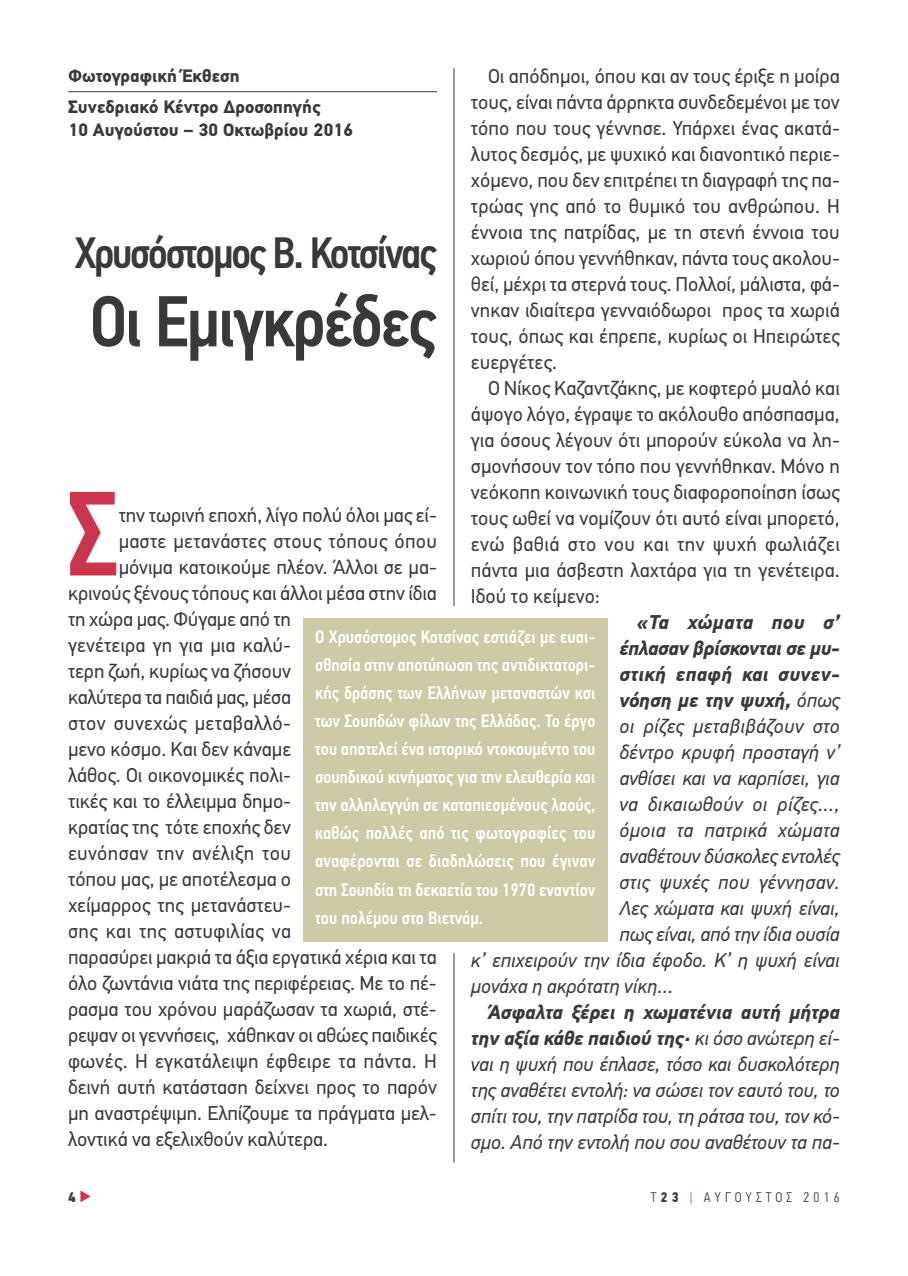
<style>
.page{position:relative;width:908px;height:1276px;background:#fff}
.page>*{position:absolute;margin:0;border:0;box-sizing:border-box;transform-origin:0 0}
.t1{font:500 120px "PF Din Text Cond Pro";color:#cc354b}
.t2{font:500 72px "PF Din Text Cond Pro";letter-spacing:-.03em;color:#39383a}
.t3{font:500 44px "PF Din Text Cond Pro";letter-spacing:-.05em;color:#39383a}
.t4{font:20px/26px "PF Din Text Pro";letter-spacing:-.005em;color:#39383a;text-align:justify}
.t5{font:italic 20px/26px "PF Din Text Pro";color:#39383a;text-align:justify}
.t6{font:20px "PF Din Text Pro";letter-spacing:.015em;color:#39383a}
.t7{font:italic 20px "PF Din Text Pro";letter-spacing:.02em;color:#39383a}
.t8{font:italic 700 20px "PF Din Text Pro";color:#39383a}
.t9{font:italic 700 20px "PF Din Text Pro";letter-spacing:.02em;color:#39383a}
.t10{font:500 18px/28px "PF Din Text Cond Pro";color:#fff;text-align:justify}
.t11{font:700 18px/31.4px "PF Din Text Pro";color:#39383a}
.t12{font:300 14px "PF Din Text Cond Pro";letter-spacing:.3em;color:#39383a}
.t13{font:14px "PF Din Text Cond Pro X Black";color:#39383a}
.s1{font-weight:400}
.s2{font-weight:700}
.s3{font-family:"Lucida Grande";color:#cc354b}
.s4{color:#cc354b}
</style>
<div class="page">
<hr style="left:453px;top:953px;width:1px;height:209px;background:#39383a">
<hr style="left:453px;top:68px;width:1px;height:538px;background:#39383a">
<hr style="left:68px;top:91px;width:369px;height:1px;background:#39383a">
<div style="left:303px;top:618px;width:304px;height:323px;background:#cdcaa8"></div>
<p class="t11" style="left:68px;top:60px;width:254px">Φωτογραφική Έκθεση<br>Συνεδριακό Κέντρο Δροσοπηγής</p>
<p class="t11" style="left:68px;top:115px;width:286px">10 Αυγούστου – 30 Oκτωβρίου 2016</p>
<p class="t4" style="left:471px;top:63px;width:370px;text-indent:17px">Οι απόδημοι, όπου και αν τους έριξε η μοίρα τους, είναι πάντα άρρηκτα συνδεδεμένοι με τον τόπο που τους γέννησε. Υπάρχει ένας ακατά&shy;λυτος δεσμός, με ψυχικό και διανοητικό περιε&shy;χόμενο, που δεν επιτρέπει τη διαγραφή της πα&shy;τρώας γης από το θυμικό του ανθρώπου. Η έννοια της πατρίδας, με τη στενή έννοια του χωριού όπου γεννήθηκαν, πάντα τους ακολου&shy;θεί, μέχρι τα στερνά τους. Πολλοί, μάλιστα, φά&shy;νηκαν ιδιαίτερα γενναιόδωροι προς τα χωριά τους, όπως και έπρεπε, κυρίως οι Ηπειρώτες ευεργέτες.</p>
<p class="t4" style="left:471px;top:375px;width:370px;text-indent:17px">Ο Νίκος Καζαντζάκης, με κοφτερό μυαλό και άψογo λόγο, έγραψε το ακόλουθο απόσπασμα, για όσους λέγουν ότι μπορούν εύκολα να λη&shy;σμονήσουν τον τόπο που γεννήθηκαν. Μόνο η νεόκοπη κοινωνική τους διαφοροποίηση ίσως τους ωθεί να νομίζουν ότι αυτό είναι μπορετό, ενώ βαθιά στο νου και την ψυχή φωλιάζει πάντα μια άσβεστη λαχτάρα για τη γενέτειρα.<br>Ιδού το κείμενο:</p>
<p class="t9" style="left:636px;top:610px;width:205px">«Τα χώματα που σ’</p>
<p class="t8" style="left:619px;top:636px;width:222px">έπλασαν βρίσκονται σε μυ-</p>
<p class="t9" style="left:619px;top:662px;width:222px">στική επαφή και συνεν-</p>
<p class="t8" style="left:619px;top:688px;width:222px">νόηση με την ψυχή, <span class="s1">όπως</span></p>
<p class="t7" style="left:619px;top:714px;width:222px">οι ρίζες μεταβιβάζουν στο</p>
<p class="t5" style="left:619px;top:739px;width:222px">δέντρο κρυφή προσταγή ν’</p>
<p class="t5" style="left:619px;top:765px;width:222px">ανθίσει και να καρπίσει, για</p>
<p class="t7" style="left:619px;top:792px;width:222px">να δικαιωθούν οι ρίζες…,</p>
<p class="t7" style="left:619px;top:818px;width:222px">όμοια τα πατρικά χώματα</p>
<p class="t5" style="left:619px;top:843px;width:222px">αναθέτουν δύσκολες εντολές</p>
<p class="t7" style="left:619px;top:870px;width:222px">στις ψυχές που γέννησαν.</p>
<p class="t5" style="left:619px;top:895px;width:222px">Λες χώματα και ψυχή είναι,</p>
<p class="t5" style="left:619px;top:921px;width:222px">πως είναι, από την ίδια ουσία</p>
<p class="t5" style="left:471px;top:947px;width:370px">κ’ επιχειρούν την ίδια έφοδο. Κ’ η ψυχή είναι</p>
<p class="t5" style="left:471px;top:973px;width:204px">μονάχα η ακρότατη νίκη…</p>
<p class="t5" style="left:470px;top:999px;width:370px;text-indent:17px"><span class="s2">Άσφαλτα ξέρει η χωματένια αυτή μήτρα την αξία κάθε παιδιού της·</span> κι όσο ανώτερη εί&shy;ναι η ψυχή που έπλασε, τόσο και δυσκολότερη της αναθέτει εντολή: να σώσει τον εαυτό του, το σπίτι του, την πατρίδα του, τη ράτσα του, τον κό&shy;σμο. Από την εντολή που σου αναθέτουν τα πα-</p>
<h3 class="t3" style="left:75px;top:226px;width:363px">Χρυσόστομος Β. Κοτσίνας</h3>
<h2 class="t2" style="left:90px;top:278px;width:348px">Οι Εμιγκρέδες</h2>
<h1 class="t1" style="left:67px;top:462px;width:53px">Σ</h1>
<p class="t4" style="left:119px;top:502px;width:319px">την τωρινή εποχή, λίγο πολύ όλοι μας εί-</p>
<p class="t4" style="left:119px;top:528px;width:319px">μαστε μετανάστες στους τόπους όπου</p>
<p class="t4" style="left:119px;top:554px;width:319px">μόνιμα κατοικούμε πλέον. Άλλοι σε μα-</p>
<p class="t4" style="left:68px;top:580px;width:370px">κρινούς ξένους τόπους και άλλοι μέσα στην ίδια</p>
<p class="t4" style="left:68px;top:606px;width:224px">τη χώρα μας. Φύγαμε από τη</p>
<p class="t4" style="left:68px;top:632px;width:224px">γενέτειρα γη για μια καλύ-</p>
<p class="t4" style="left:68px;top:658px;width:224px">τερη ζωή, κυρίως να ζήσουν</p>
<p class="t4" style="left:68px;top:684px;width:224px">καλύτερα τα παιδιά μας, μέσα</p>
<p class="t6" style="left:68px;top:711px;width:224px">στον συνεχώς μεταβαλλό-</p>
<p class="t4" style="left:68px;top:736px;width:224px">μενο κόσμο. Και δεν κάναμε</p>
<p class="t4" style="left:68px;top:762px;width:224px">λάθος. Οι οικονομικές πολι-</p>
<p class="t4" style="left:68px;top:788px;width:224px">τικές και το έλλειμμα δημο-</p>
<p class="t4" style="left:68px;top:814px;width:224px">κρατίας της τότε εποχής δεν</p>
<p class="t6" style="left:68px;top:841px;width:224px">ευνόησαν την ανέλιξη του</p>
<p class="t4" style="left:68px;top:866px;width:224px">τόπου μας, με αποτέλεσμα ο</p>
<p class="t4" style="left:68px;top:892px;width:224px">χείμαρρος της μετανάστευ-</p>
<p class="t6" style="left:68px;top:919px;width:224px">σης και της αστυφιλίας να</p>
<p class="t4" style="left:68px;top:944px;width:370px">παρασύρει μακριά τα άξια εργατικά χέρια και τα</p>
<p class="t4" style="left:68px;top:970px;width:370px">όλο ζωντάνια νιάτα της περιφέρειας. Με το πέ-</p>
<p class="t4" style="left:68px;top:996px;width:370px">ρασμα του χρόνου μαράζωσαν τα χωριά, στέ-</p>
<p class="t4" style="left:68px;top:1022px;width:370px">ρεψαν οι γεννήσεις, χάθηκαν οι αθώες παιδικές</p>
<p class="t6" style="left:68px;top:1049px;width:370px">φωνές. Η εγκατάλειψη έφθειρε τα πάντα. Η</p>
<p class="t4" style="left:68px;top:1074px;width:370px">δεινή αυτή κατάσταση δείχνει προς το παρόν</p>
<p class="t4" style="left:68px;top:1100px;width:370px">μη αναστρέψιμη. Ελπίζουμε τα πράγματα μελ-</p>
<p class="t4" style="left:68px;top:1126px;width:261px">λοντικά να εξελιχθούν καλύτερα.</p>
<p class="t10" style="left:315px;top:623px;width:282px">Ο Χρυσόστομος Κοτσίνας εστιάζει με ευαι&shy;σθησία στην αποτύπωση της αντιδικτατορι&shy;κής δράσης των Ελλήνων μεταναστών κσι των Σουηδών φίλων της Ελλάδας. Το έργο του αποτελεί ένα ιστορικό ντοκουμέντο του σουηδικού κινήματος για την ελευθερία και την αλληλεγγύη σε καταπιεσμένους λαούς, καθώς πολλές από τις φωτογραφίες του αναφέρονται σε διαδηλώσεις που έγιναν στη Σουηδία τη δεκαετία του 1970 εναντίον του πολέμου στο Βιετνάμ.</p>
<p class="t13" style="left:68px;top:1188px;width:25px">4 <span class="s3">►</span></p>
<p class="t12" style="left:650px;top:1189px;width:190px">Τ<span class="s2">23</span> <span class="s4">|</span> αΥΓΟΥσΤΟσ 2016</p>
</div>
